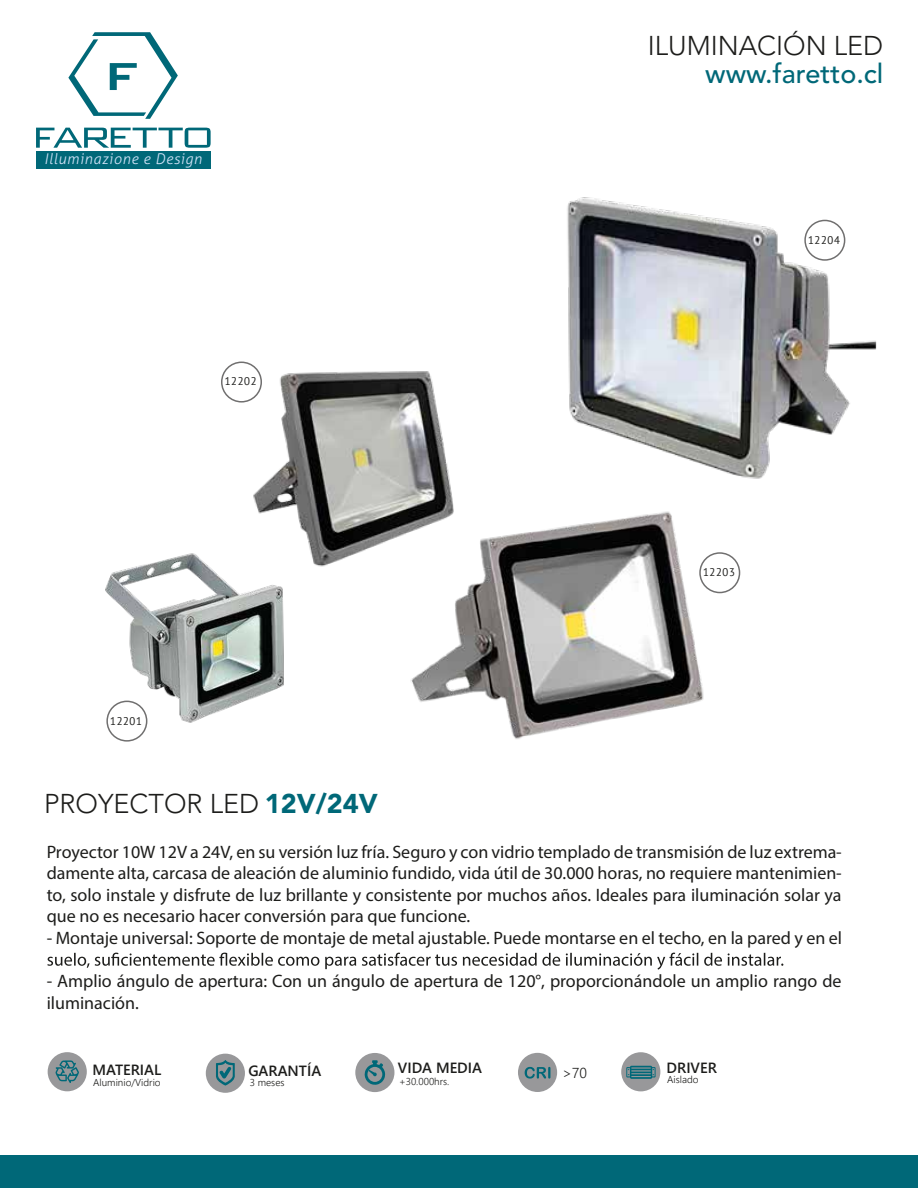
<style>
.page{position:relative;width:918px;height:1188px;background:#fff}
.page>*{position:absolute;margin:0;border:0;box-sizing:border-box;transform-origin:0 0}
.t1{font:300 27px "Avenir LT Std";color:#1d1d1b}
.t2{font:500 27px "Avenir LT Std";color:#006878}
.t3{font:18px/21.6px "Myriad Pro";color:#1d1d1b;text-align:justify}
.t4{font:italic 300 14.85px "Aller";letter-spacing:.045em;color:#cfe2f6}
.t5{font:600 14.7px "Segoe UI";color:#1d1d1b}
.t6{font:300 14.4px "Segoe UI";color:#1d1d1b}
.t7{font:11.1px "PT Sans";color:#1d1d1b}
.t8{font:300 10.05px "Segoe UI";color:#1d1d1b}
.s1{font-weight:900;color:#006878}
</style>
<div class="page">
<div style="left:48px;top:1052px;width:39px;height:39px;background:#98989a;border-radius:50%"></div>
<svg style="left:55px;top:1060px;width:24px;height:23px"></svg>
<div style="left:206px;top:1054px;width:39px;height:39px;background:#98989a;border-radius:50%"></div>
<svg style="left:216px;top:1060px;width:19px;height:26px"></svg>
<div style="left:355px;top:1053px;width:39px;height:39px;background:#98989a;border-radius:50%"></div>
<svg style="left:365px;top:1060px;width:20px;height:25px"></svg>
<div style="left:518px;top:1053px;width:39px;height:39px;background:#98989a;border-radius:50%"></div>
<svg style="left:525px;top:1067px;width:25px;height:12px"></svg>
<svg style="left:36px;top:128px;width:175px;height:20px"></svg>
<div style="left:36px;top:151px;width:175px;height:18px;background:#006878"></div>
<svg style="left:68px;top:32px;width:110px;height:87px"></svg>
<div style="left:0;top:1155px;width:918px;height:33px;background:#006878"></div>
<svg style="left:47px;top:953px;width:736px;height:17px"></svg>
<div style="left:621px;top:1052px;width:39px;height:39px;background:#98989a;border-radius:50%"></div>
<svg style="left:626px;top:1066px;width:30px;height:13px"></svg>
<img style="left:105px;top:553px;width:179px;height:188px">
<img style="left:410px;top:524px;width:327px;height:215px">
<img style="left:226px;top:361px;width:260px;height:226px">
<img style="left:567px;top:197px;width:310px;height:327px">
<div style="left:804px;top:220px;width:41px;height:41px;border:2px solid #706f6f;border-radius:50%"></div>
<div style="left:699px;top:552px;width:41px;height:41px;border:2px solid #706f6f;border-radius:50%"></div>
<div style="left:221px;top:362px;width:41px;height:41px;border:2px solid #706f6f;border-radius:50%"></div>
<div style="left:106px;top:701px;width:41px;height:41px;border:2px solid #706f6f;border-radius:50%"></div>
<p class="t4" style="left:44px;top:150px;width:159px">Illuminazione e Design</p>
<p class="t7" style="left:224px;top:374px;width:34px">12202</p>
<p class="t7" style="left:110px;top:714px;width:34px">12201</p>
<h1 class="t1" style="left:44px;top:788px;width:335px">PROYECTOR LED <span class="s1">12V/24V</span></h1>
<h1 class="t1" style="left:648px;top:30px;width:237px">ILUMINACIÓN LED</h1>
<h1 class="t2" style="left:705px;top:58px;width:180px">www.faretto.cl</h1>
<p class="t7" style="left:808px;top:233px;width:34px">12204</p>
<p class="t7" style="left:703px;top:565px;width:34px">12203</p>
<p class="t3" style="left:47px;top:840px;width:797px">Proyector 10W 12V a 24V, en su versión luz fría. Seguro y con vidrio templado de transmisión de luz extrema&shy;damente alta, carcasa de aleación de aluminio fundido, vida útil de 30.000 horas, no requiere mantenimien&shy;to, solo instale y disfrute de luz brillante y consistente por muchos años. Ideales para iluminación solar ya que no es necesario hacer conversión para que funcione.</p>
<p class="t3" style="left:47px;top:927px;width:797px">- Montaje universal: Soporte de montaje de metal ajustable. Puede montarse en el techo, en la pared y en el</p>
<p class="t3" style="left:47px;top:970px;width:796px">- Amplio ángulo de apertura: Con un ángulo de apertura de 120°, proporcionándole un amplio rango de iluminación.</p>
<p class="t5" style="left:92px;top:1056px;width:70px">MATERIAL</p>
<p class="t8" style="left:93px;top:1073px;width:69px">Aluminio/Vidrio</p>
<p class="t5" style="left:248px;top:1057px;width:74px">GARANTÍA</p>
<p class="t8" style="left:250px;top:1073px;width:36px">3 meses</p>
<p class="t5" style="left:398px;top:1054px;width:86px">VIDA MEDIA</p>
<p class="t8" style="left:399px;top:1072px;width:52px">+30.000hrs.</p>
<p class="t6" style="left:563px;top:1059px;width:26px">&gt;70</p>
<p class="t5" style="left:667px;top:1054px;width:52px">DRIVER</p>
<p class="t8" style="left:667px;top:1070px;width:33px">Aislado</p>
</div>
